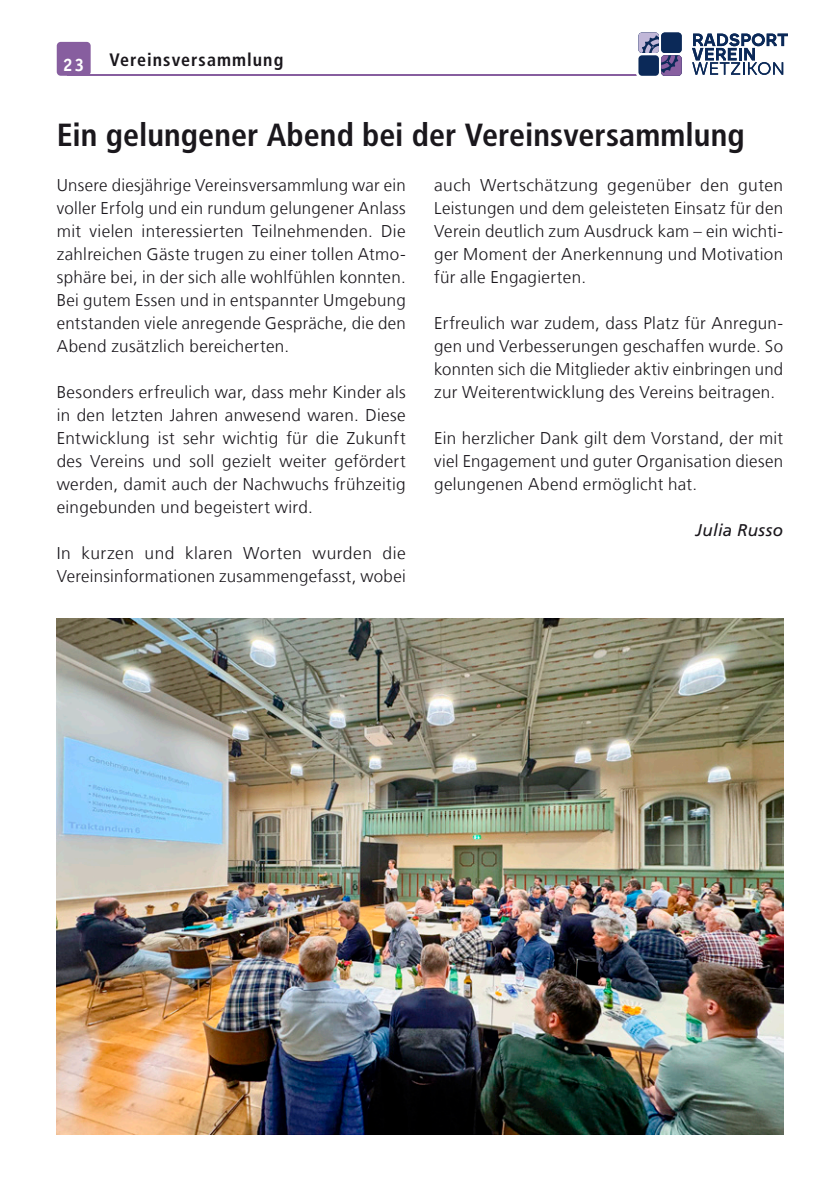
<style>
.page{position:relative;width:840px;height:1191px;background:#fff}
.page>*{position:absolute;margin:0;border:0;box-sizing:border-box;transform-origin:0 0}
.t1{font:700 condensed 32px "Frutiger LT Com";color:#1a171c}
.t2{font:700 condensed 18px "Frutiger LT Com";letter-spacing:.055em;color:#1a171c}
.t3{font:700 18px "Officina Serif Std";color:#fff}
.t4{font:300 17px/23px "Frutiger LT Com";letter-spacing:.02em;color:#1a171c;text-align:justify}
.t5{font:italic 17px "Frutiger LT Com";letter-spacing:.02em;color:#1a171c}
</style>
<div class="page">
<div style="left:57px;top:42px;width:34px;height:34px;background:#875e9f;border-radius:4px"></div>
<hr style="left:67px;top:74px;width:585px;height:2px;background:#875e9f">
<svg style="left:692px;top:33px;width:95px;height:42px"></svg>
<svg style="left:636px;top:33px;width:45px;height:43px;background:#606890"></svg>
<img style="left:57px;top:619px;width:725px;height:516px">
<p class="t3" style="left:63px;top:53px;width:23px">23</p>
<p class="t2" style="left:109px;top:49px;width:175px">Vereinsversammlung</p>
<h1 class="t1" style="left:57px;top:116px;width:689px">Ein gelungener Abend bei der Vereinsversammlung</h1>
<p class="t4" style="left:57px;top:173px;width:350px">Unsere diesjährige Vereinsversammlung war ein voller Erfolg und ein rundum gelungener Anlass mit vielen interessierten Teilnehmenden. Die zahlreichen Gäste trugen zu einer tollen Atmo&shy;sphäre bei, in der sich alle wohlfühlen konnten.<br>Bei gutem Essen und in entspannter Umgebung entstanden viele anregende Gespräche, die den Abend zusätzlich bereicherten.</p>
<p class="t4" style="left:57px;top:380px;width:350px">Besonders erfreulich war, dass mehr Kinder als in den letzten Jahren anwesend waren. Diese Entwicklung ist sehr wichtig für die Zukunft des Vereins und soll gezielt weiter gefördert werden, damit auch der Nachwuchs frühzeitig eingebunden und begeistert wird.</p>
<p class="t4" style="left:57px;top:541px;width:350px">In kurzen und klaren Worten wurden die<br>Vereinsinformationen zusammengefasst, wobei</p>
<p class="t4" style="left:434px;top:173px;width:350px">auch Wertschätzung gegenüber den guten Leistungen und dem geleisteten Einsatz für den Verein deutlich zum Ausdruck kam – ein wichti&shy;ger Moment der Anerkennung und Motivation für alle Engagierten.</p>
<p class="t4" style="left:434px;top:311px;width:350px">Erfreulich war zudem, dass Platz für Anregun&shy;gen und Verbesserungen geschaffen wurde. So konnten sich die Mitglieder aktiv einbringen und zur Weiterentwicklung des Vereins beitragen.</p>
<p class="t4" style="left:434px;top:426px;width:350px">Ein herzlicher Dank gilt dem Vorstand, der mit viel Engagement und guter Organisation diesen gelungenen Abend ermöglicht hat.</p>
<p class="t5" style="left:695px;top:520px;width:89px">Julia Russo</p>
</div>
